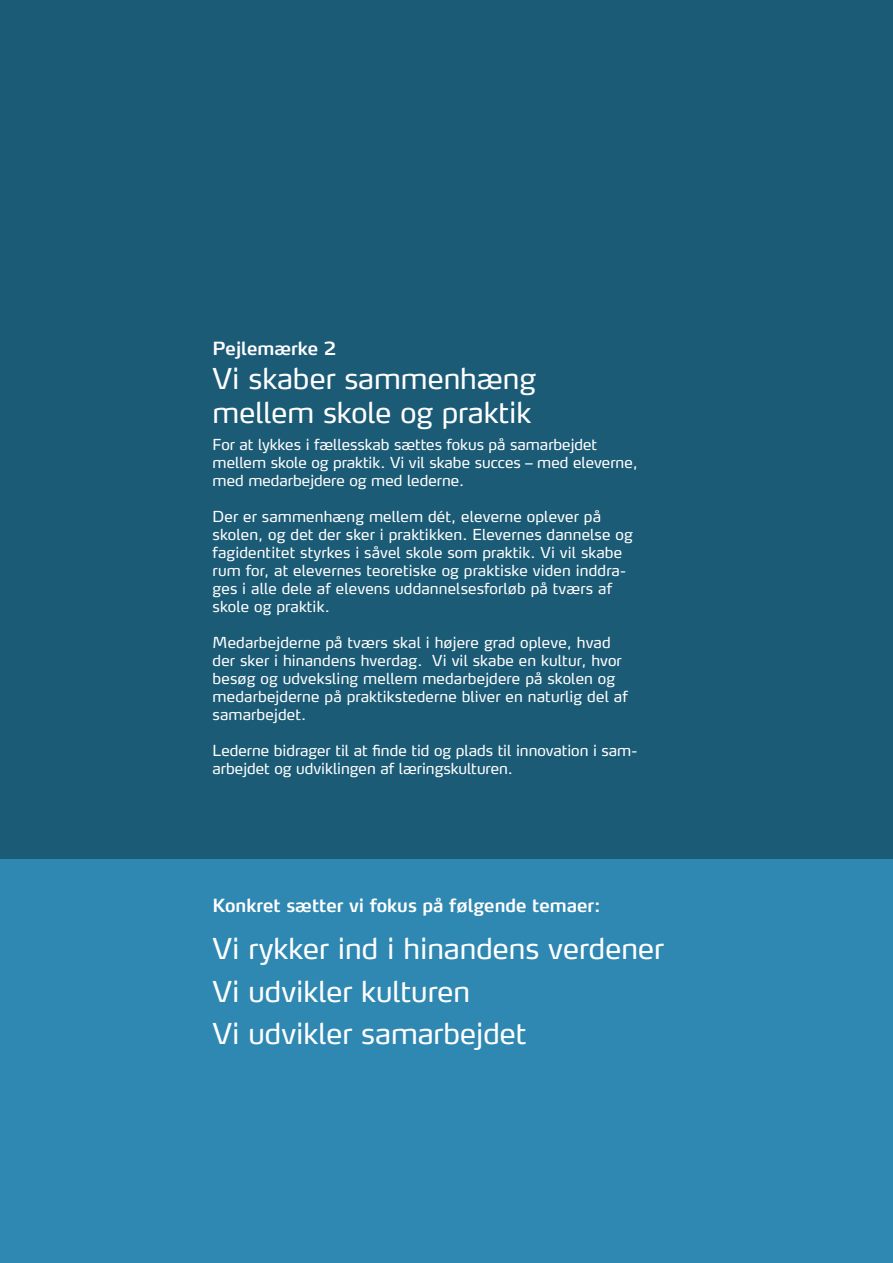
<style>
.page{position:relative;width:893px;height:1263px;background:#1b5b76}
.page>*{position:absolute;margin:0;border:0;box-sizing:border-box;transform-origin:0 0}
.underrubrik{font:28.5px/34.2px "Max LF";color:#fff}
.fed_overskrift{font:600 18px "Max LF";color:#fff}
.Brød{font:15px/18px "Max LF";letter-spacing:.01em;color:#fff}
</style>
<div class="page">
<div style="left:0;top:859px;width:893px;height:404px;background:#2f88b2"></div>
<p class="fed_overskrift" style="left:213px;top:337px;width:125px">Pejlemærke 2</p>
<p class="underrubrik" style="left:213px;top:361px;width:325px">Vi skaber sammenhæng mellem skole og praktik</p>
<p class="Brød" style="left:213px;top:435px;width:427px">For at lykkes i fællesskab sættes fokus på samarbejdet mellem skole og praktik. Vi vil skabe succes – med eleverne, med medarbejdere og med lederne.</p>
<p class="Brød" style="left:213px;top:507px;width:422px">Der er sammenhæng mellem dét, eleverne oplever på skolen, og det der sker i praktikken. Elevernes dannelse og fagidentitet styrkes i såvel skole som praktik. Vi vil skabe rum for, at elevernes teoretiske og praktiske viden inddra&shy;ges i alle dele af elevens uddannelsesforløb på tværs af skole og praktik.</p>
<p class="Brød" style="left:213px;top:633px;width:417px">Medarbejderne på tværs skal i højere grad opleve, hvad der sker i hinandens hverdag. Vi vil skabe en kultur, hvor besøg og udveksling mellem medarbejdere på skolen og medarbejderne på praktikstederne bliver en naturlig del af samarbejdet.</p>
<p class="Brød" style="left:213px;top:741px;width:426px">Lederne bidrager til at finde tid og plads til innovation i sam&shy;arbejdet og udviklingen af læringskulturen.</p>
<p class="fed_overskrift" style="left:213px;top:894px;width:390px">Konkret sætter vi fokus på følgende temaer:</p>
<p class="underrubrik" style="left:213px;top:931px;width:453px">Vi rykker ind i hinandens verdener</p>
<p class="underrubrik" style="left:213px;top:973px;width:259px">Vi udvikler kulturen</p>
<p class="underrubrik" style="left:213px;top:1016px;width:315px">Vi udvikler samarbejdet</p>
</div>
